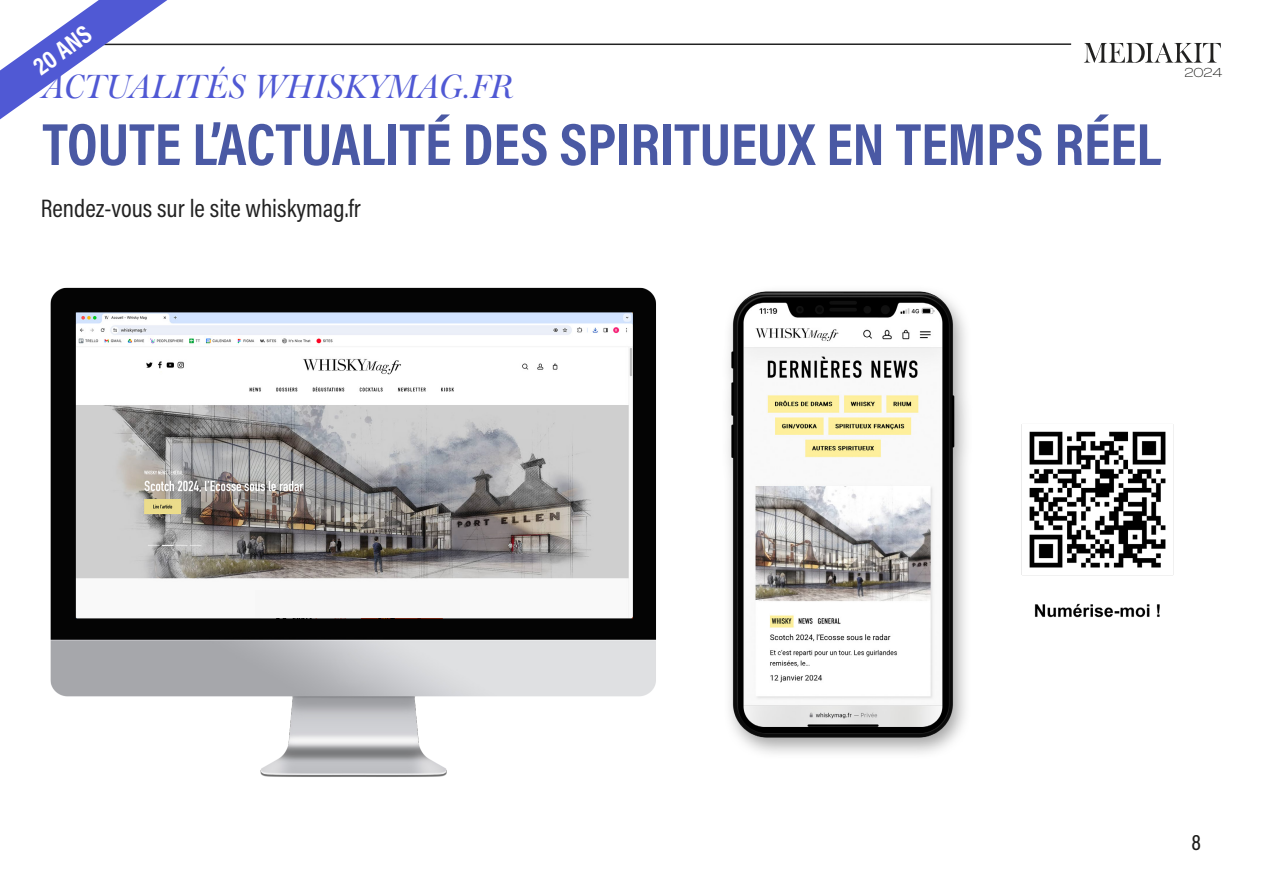
<style>
.page{position:relative;width:1263px;height:893px;background:#fff}
.page>*{position:absolute;margin:0;border:0;box-sizing:border-box;transform-origin:0 0}
.t1{font:700 60px "Acumin Pro Cond";color:#4a59a4}
.t2{font:italic 33.15px "Big Moore";color:#5059d4}
.t3{font:25.5px "Acumin Pro Cond";color:#212121}
.t4{font:700 25.5px "Acumin Pro Cond";color:#fff}
.t5{font:500 22.5px "Acumin Pro Cond";color:#1d1d1b}
.t6{font:300 13.5px "Clash Display";color:#1d1d1b;scale:1.11 1}
</style>
<div class="page">
<hr style="left:42px;top:43px;width:1029px;height:2px;background:#222">
<svg style="left:1084px;top:43px;width:137px;height:20px"></svg>
<svg style="left:0;top:0;width:167px;height:119px"></svg>
<img style="left:728px;top:291px;width:239px;height:463px">
<img style="left:50px;top:287px;width:606px;height:490px">
<div style="left:255px;top:591px;width:204px;height:27px;background:#f7f7f7"></div>
<img style="left:1021px;top:424px;width:153px;height:194px">
<p class="t4" style="left:26px;top:55px;width:66px;rotate:-36deg">20 ANS</p>
<p class="t2" style="left:43px;top:66px;width:472px">ACTUALITÉS WHISKYMAG.FR</p>
<p class="t1" style="left:43px;top:105px;width:1120px">TOUTE L’ACTUALITÉ DES SPIRITUEUX EN TEMPS RÉEL</p>
<p class="t3" style="left:41px;top:192px;width:322px">Rendez-vous sur le site whiskymag.fr</p>
<p class="t6" style="left:1184px;top:65px;width:36px">2024</p>
<p class="t5" style="left:1191px;top:828px;width:11px">8</p>
</div>
